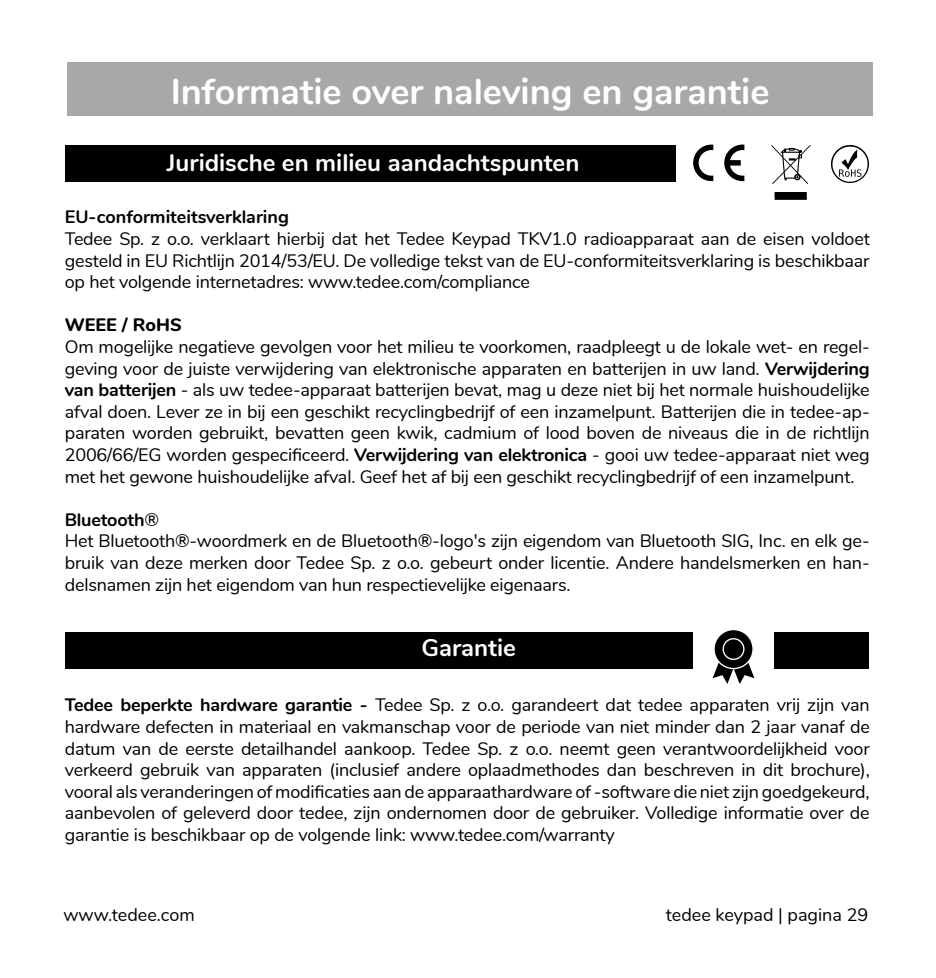
<style>
.page{position:relative;width:936px;height:978px;background:#fff}
.page>*{position:absolute;margin:0;border:0;box-sizing:border-box;transform-origin:0 0}
.t1{font:700 36px "Nunito";color:#fff}
.t2{font:700 24px "Nunito";color:#fff}
.t3{font:18px/21.6px "Nunito";letter-spacing:-.01em;color:#000;text-align:justify}
.t4{font:700 18px "Nunito";color:#000}
.t5{font:800 18px "Nunito";color:#000}
.s1{font-weight:700}
</style>
<div class="page">
<div style="left:65px;top:632px;width:627px;height:37px;background:#000"></div>
<svg style="left:712px;top:662px;width:42px;height:22px"></svg>
<svg style="left:714px;top:630px;width:39px;height:39px"></svg>
<div style="left:713px;top:629px;width:40px;height:40px;border:1px solid #fff;border-radius:50%"></div>
<div style="left:723px;top:639px;width:20px;height:20px;background:#000;border-radius:50%"></div>
<div style="left:722px;top:638px;width:22px;height:22px;border:1px solid #fff;border-radius:50%"></div>
<div style="left:773px;top:632px;width:95px;height:37px;background:#000"></div>
<div style="left:65px;top:145px;width:610px;height:37px;background:#000"></div>
<svg style="left:771px;top:145px;width:39px;height:55px"></svg>
<svg style="left:693px;top:145px;width:20px;height:36px"></svg>
<svg style="left:724px;top:145px;width:20px;height:36px"></svg>
<svg style="left:831px;top:145px;width:38px;height:38px"></svg>
<div style="left:67px;top:63px;width:805px;height:53px;background:#a8a8a8"></div>
<h1 class="t1" style="left:171px;top:65px;width:600px">Informatie over naleving en garantie</h1>
<h2 class="t2" style="left:167px;top:145px;width:414px">Juridische en milieu aandachtspunten</h2>
<p class="t4" style="left:65px;top:204px;width:226px">EU-conformiteitsverklaring</p>
<p class="t3" style="left:65px;top:227px;width:806px">Tedee Sp. z o.o. verklaart hierbij dat het Tedee Keypad TKV1.0 radioapparaat aan de eisen voldoet gesteld in EU Richtlijn 2014/53/EU. De volledige tekst van de EU-conformiteitsverklaring is beschikbaar op het volgende internetadres: www.tedee.com/compliance</p>
<p class="t5" style="left:65px;top:312px;width:118px">WEEE / RoHS</p>
<p class="t3" style="left:65px;top:335px;width:806px">Om mogelijke negatieve gevolgen voor het milieu te voorkomen, raadpleegt u de lokale wet- en regel&shy;geving voor de juiste verwijdering van elektronische apparaten en batterijen in uw land. <span class="s1">Verwijdering van batterijen</span> - als uw tedee-apparaat batterijen bevat, mag u deze niet bij het normale huishoudelijke afval doen. Lever ze in bij een geschikt recyclingbedrijf of een inzamelpunt. Batterijen die in tedee-ap&shy;paraten worden gebruikt, bevatten geen kwik, cadmium of lood boven de niveaus die in de richtlijn 2006/66/EG worden gespecificeerd. <span class="s1">Verwijdering van elektronica</span> - gooi uw tedee-apparaat niet weg met het gewone huishoudelijke afval. Geef het af bij een geschikt recyclingbedrijf of een inzamelpunt.</p>
<p class="t3" style="left:65px;top:508px;width:806px;text-align:left"><span class="s1">Bluetooth</span>®<br>Het Bluetooth®-woordmerk en de Bluetooth®-logo's zijn eigendom van Bluetooth SIG, Inc. en elk ge&shy;bruik van deze merken door Tedee Sp. z o.o. gebeurt onder licentie. Andere handelsmerken en han&shy;delsnamen zijn het eigendom van hun respectievelijke eigenaars.</p>
<h2 class="t2" style="left:421px;top:630px;width:96px">Garantie</h2>
<p class="t3" style="left:65px;top:693px;width:806px"><span class="s1">Tedee beperkte hardware garantie -</span> Tedee Sp. z o.o. garandeert dat tedee apparaten vrij zijn van hardware defecten in materiaal en vakmanschap voor de periode van niet minder dan 2 jaar vanaf de datum van de eerste detailhandel aankoop. Tedee Sp. z o.o. neemt geen verantwoordelijkheid voor verkeerd gebruik van apparaten (inclusief andere oplaadmethodes dan beschreven in dit brochure), vooral als veranderingen of modificaties aan de apparaathardware of -software die niet zijn goedgekeurd, aanbevolen of geleverd door tedee, zijn ondernomen door de gebruiker. Volledige informatie over de garantie is beschikbaar op de volgende link: www.tedee.com/warranty</p>
<p class="t3" style="left:63px;top:903px;width:133px">www.tedee.com</p>
<p class="t3" style="left:665px;top:903px;width:204px">tedee keypad | pagina 29</p>
</div>
